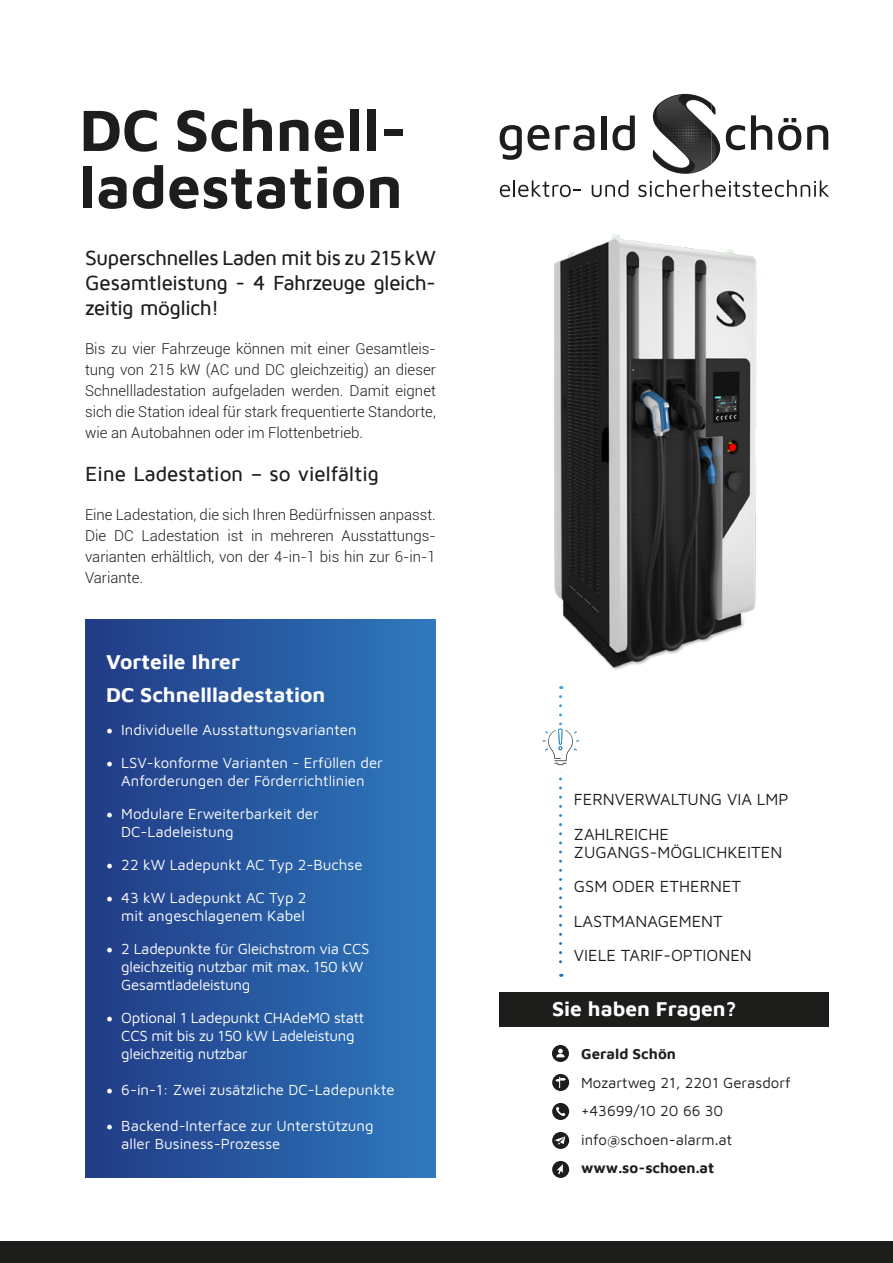
<style>
.page{position:relative;width:893px;height:1263px;background:#fff}
.page>*{position:absolute;margin:0;border:0;box-sizing:border-box;transform-origin:0 0}
.t1{font:700 60px "Maven Pro";color:#1d1d1b}
.t2{font:500 21px/25.2px "Maven Pro";letter-spacing:-.025em;color:#1d1d1b;text-align:justify}
.t3{font:700 21px/33px "Maven Pro";color:#fff}
.t4{font:16.5px/18px "Maven Pro";color:#1d1d1b}
.t5{font:300 15px/21px "Roboto";color:#1d1d1b;text-align:justify}
.t6{font:15px/18px "Maven Pro";color:#fff}
.t7{font:15px/18px "Maven Pro";letter-spacing:-.02em;color:#fff}
.t8{font:15px "Maven Pro";color:#1d1d1b}
.t9{font:700 15px "Maven Pro";color:#1d1d1b}
.s1{font-family:"Minion Pro";font-size:18px}
</style>
<div class="page">
<div style="left:85px;top:619px;width:351px;height:559px;background:linear-gradient(to right,#223a85,#2e79bd)"></div>
<svg style="left:500px;top:125px;width:94px;height:35px"></svg>
<div style="left:602px;top:116px;width:5px;height:34px;background:#1d1d1b"></div>
<svg style="left:612px;top:115px;width:23px;height:35px"></svg>
<svg style="left:500px;top:180px;width:81px;height:17px"></svg>
<svg style="left:592px;top:180px;width:36px;height:17px"></svg>
<svg style="left:638px;top:180px;width:191px;height:17px"></svg>
<svg style="left:726px;top:125px;width:19px;height:25px"></svg>
<svg style="left:751px;top:115px;width:21px;height:35px"></svg>
<svg style="left:778px;top:118px;width:23px;height:32px"></svg>
<svg style="left:807px;top:125px;width:21px;height:25px"></svg>
<img style="left:653px;top:97px;width:59px;height:77px">
<svg style="left:712px;top:104px;width:4px;height:11px"></svg>
<img style="left:712px;top:132px;width:8px;height:32px">
<div style="left:0;top:1242px;width:893px;height:21px;background:#1d1d1b"></div>
<div style="left:500px;top:992px;width:329px;height:34px;background:#1d1d1b"></div>
<svg style="left:552px;top:1103px;width:17px;height:17px"></svg>
<svg style="left:552px;top:1074px;width:17px;height:17px"></svg>
<svg style="left:552px;top:1132px;width:17px;height:17px"></svg>
<svg style="left:552px;top:1161px;width:17px;height:17px"></svg>
<svg style="left:552px;top:1045px;width:17px;height:17px"></svg>
<svg style="left:543px;top:696px;width:36px;height:281px"></svg>
<img style="left:554px;top:234px;width:203px;height:436px">
<p class="t1" style="left:79px;top:88px;width:330px">DC Schnell-</p>
<p class="t1" style="left:79px;top:145px;width:325px">ladestation</p>
<p class="t2" style="left:85px;top:245px;width:352px">Superschnelles Laden mit bis zu 215kW Gesamtleistung - 4 Fahrzeuge gleich&shy;zeitig möglich!</p>
<p class="t5" style="left:85px;top:338px;width:352px">Bis zu vier Fahrzeuge können mit einer Gesamtleis&shy;tung von 215 kW (AC und DC gleichzeitig) an dieser Schnellladestation aufgeladen werden. Damit eignet sich die Station ideal für stark frequentierte Standorte, wie an Autobahnen oder im Flottenbetrieb.</p>
<p class="t2" style="left:85px;top:462px;width:295px">Eine Ladestation – so vielfältig</p>
<p class="t5" style="left:85px;top:504px;width:352px">Eine Ladestation, die sich Ihren Bedürfnissen anpasst.<br>Die DC Ladestation ist in mehreren Ausstattungs&shy;varianten erhältlich, von der 4-in-1 bis hin zur 6-in-1<br>Variante.</p>
<p class="t3" style="left:106px;top:644px;width:220px">Vorteile Ihrer<br>DC Schnellladestation</p>
<p class="t6" style="left:106px;top:720px;width:252px"><span class="s1">•</span> Individuelle Ausstattungsvarianten</p>
<p class="t6" style="left:106px;top:753px;width:278px;text-align:center"><span class="s1">•</span> LSV-konforme Varianten - Erfüllen der<br>Anforderungen der Förderrichtlinien</p>
<p class="t6" style="left:121px;top:804px;width:199px;text-indent:-15px"><span class="s1">•</span> Modulare Erweiterbarkeit der<br>DC-Ladeleistung</p>
<p class="t6" style="left:106px;top:855px;width:258px"><span class="s1">•</span> 22 kW Ladepunkt AC Typ 2-Buchse</p>
<p class="t6" style="left:106px;top:888px;width:202px;text-align:right"><span class="s1">•</span> 43 kW Ladepunkt AC Typ 2 mit angeschlagenem Kabel</p>
<p class="t7" style="left:121px;top:939px;width:250px;text-indent:-15px"><span class="s1">•</span> 2 Ladepunkte für Gleichstrom via CCS gleichzeitig nutzbar mit max. 150 kW<br>Gesamtladeleistung</p>
<p class="t7" style="left:121px;top:1008px;width:245px;text-indent:-15px"><span class="s1">•</span> Optional 1 Ladepunkt CHAdeMO statt<br>CCS mit bis zu 150 kW Ladeleistung gleichzeitig nutzbar</p>
<p class="t6" style="left:106px;top:1080px;width:290px"><span class="s1">•</span> 6-in-1: Zwei zusätzliche DC-Ladepunkte</p>
<p class="t6" style="left:121px;top:1116px;width:254px;text-indent:-15px"><span class="s1">•</span> Backend-Interface zur Unterstützung aller Business-Prozesse</p>
<p class="t4" style="left:574px;top:790px;width:216px">FERNVERWALTUNG VIA LMP</p>
<p class="t4" style="left:574px;top:824px;width:210px">ZAHLREICHE<br>ZUGANGS-MÖGLICHKEITEN</p>
<p class="t4" style="left:574px;top:877px;width:169px">GSM ODER ETHERNET</p>
<p class="t4" style="left:574px;top:911px;width:150px">LASTMANAGEMENT</p>
<p class="t4" style="left:574px;top:946px;width:179px">VIELE TARIF-OPTIONEN</p>
<p class="t3" style="left:552px;top:991px;width:186px">Sie haben Fragen?</p>
<p class="t9" style="left:581px;top:1044px;width:96px">Gerald Schön</p>
<p class="t8" style="left:581px;top:1072px;width:211px">Mozartweg 21, 2201 Gerasdorf</p>
<p class="t8" style="left:581px;top:1101px;width:144px">+43699/10 20 66 30</p>
<p class="t8" style="left:581px;top:1129px;width:153px">info@schoen-alarm.at</p>
<p class="t9" style="left:581px;top:1158px;width:135px">www.so-schoen.at</p>
</div>
